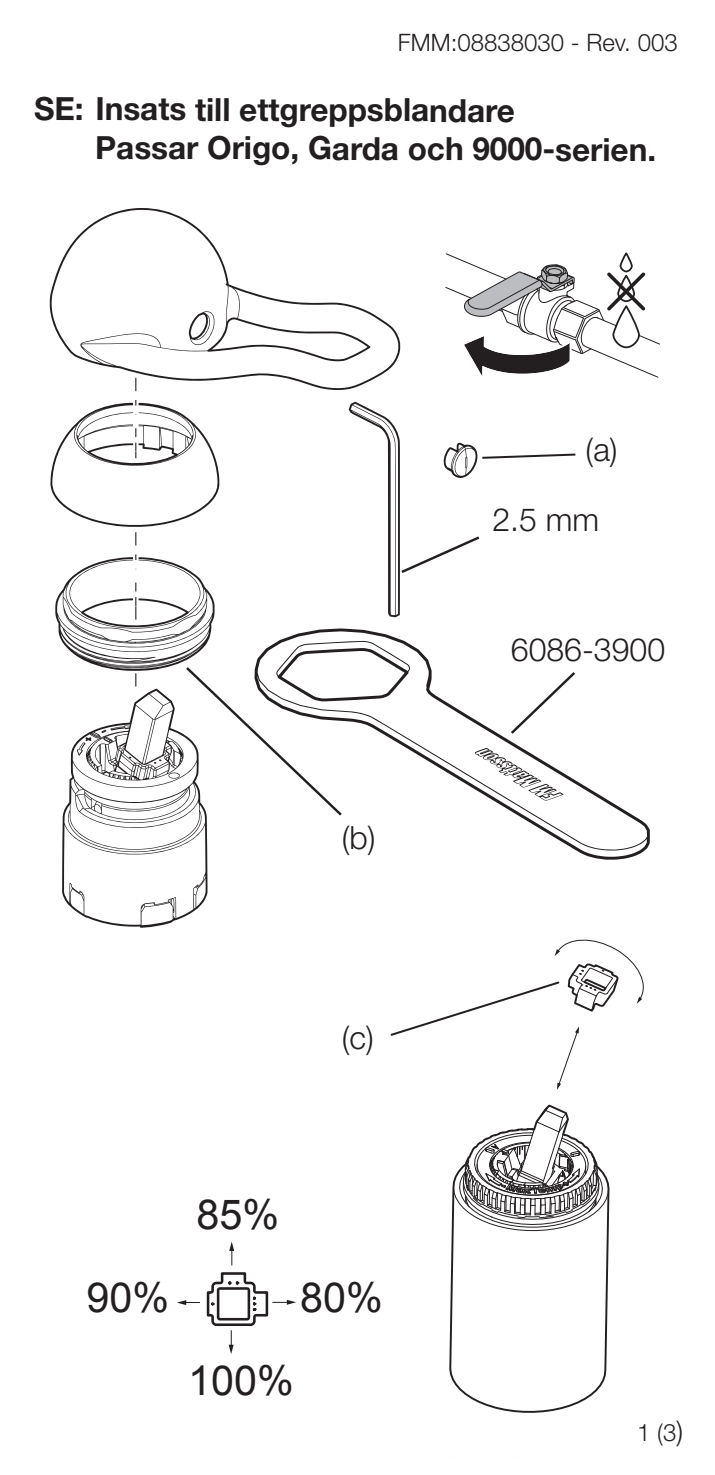
<style>
.page{position:relative;width:715px;height:1475px;background:#fff}
.page>*{position:absolute;margin:0;border:0;box-sizing:border-box;transform-origin:0 0}
.t1{font:41.2px "Arial";color:#231f20}
.t2{font:700 32px/38.8px "Helvetica Neue LT Std";letter-spacing:-.005em;color:#231f20}
.t3{font:300 32px/69.6px "Helvetica Neue LT Std";color:#231f20}
.t4{font:300 24px "Helvetica Neue LT Std";color:#231f20}
.s1{font-size:28px}
</style>
<div class="page">
<svg style="left:66px;top:208px;width:152px;height:44px"></svg>
<svg style="left:50px;top:252px;width:609px;height:675px"></svg>
<svg style="left:449px;top:1185px;width:161px;height:228px"></svg>
<svg style="left:390px;top:939px;width:254px;height:150px"></svg>
<svg style="left:452px;top:1104px;width:157px;height:126px"></svg>
<svg style="left:177px;top:1300px;width:22px;height:4px"></svg>
<svg style="left:229px;top:1242px;width:5px;height:22px"></svg>
<svg style="left:206px;top:1272px;width:90px;height:81px"></svg>
<p class="t4" style="left:397px;top:28px;width:281px">FMM:08838030 - Rev. 003</p>
<p class="t2" style="left:95px;top:89px;width:562px;text-indent:-61px">SE: Insats till ettgreppsblandare<br>Passar Origo, Garda och 9000-serien.</p>
<p class="t3" style="left:492px;top:414px;width:127px;text-indent:93px">(a)<br>2.5 mm</p>
<p class="t3" style="left:341px;top:801px;width:35px">(b)</p>
<p class="t1" style="left:196px;top:1187px;width:84px">85%</p>
<p class="t3" style="left:341px;top:1002px;width:34px">(c)</p>
<p class="t1" style="left:87px;top:1269px;width:84px">90%</p>
<p class="t1" style="left:300px;top:1269px;width:84px">80%</p>
<p class="t1" style="left:188px;top:1352px;width:107px">100%</p>
<p class="t3" style="left:510px;top:614px;width:156px">6086-3900</p>
<p class="t4" style="left:636px;top:1417px;width:48px">1 (3<span class="s1">)</span></p>
</div>
